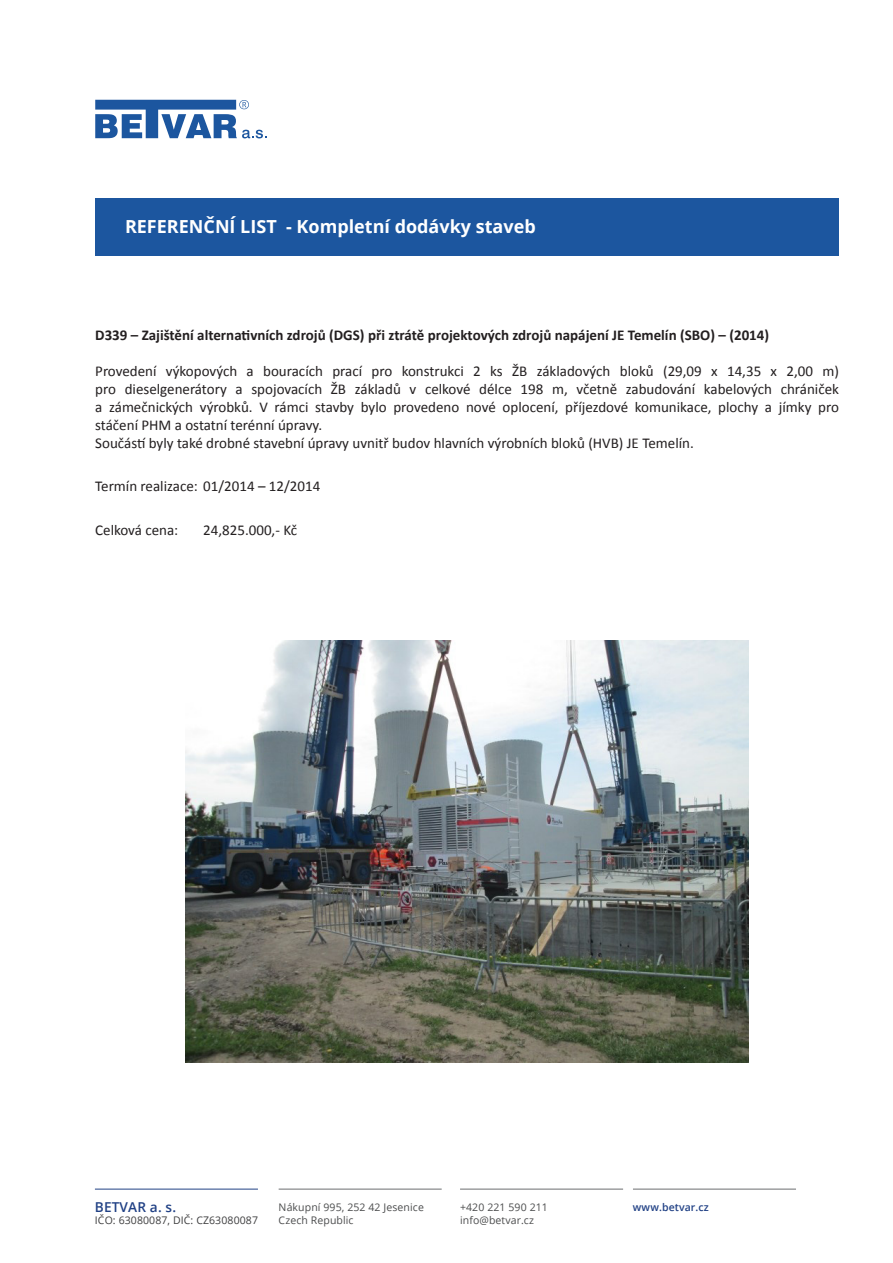
<style>
.page{position:relative;width:893px;height:1263px;background:#fff}
.page>*{position:absolute;margin:0;border:0;box-sizing:border-box;transform-origin:0 0}
.t1{font:700 18px "Open Sans";color:#fff}
.t2{font:15px/18px "Calibri";color:#231f20}
.t3{font:700 15px "Calibri";color:#231f20}
.t4{font:600 13.65px "Open Sans";letter-spacing:.01em;color:#214185}
.t5{font:10.5px/12.6px "Open Sans";letter-spacing:.01em;color:#4b4c4d}
.t6{font:10.5px "Open Sans";letter-spacing:.01em;color:#3e3e3f}
.t7{font:600 10.5px "Open Sans";letter-spacing:.01em;color:#214185}
</style>
<div class="page">
<svg style="left:95px;top:100px;width:172px;height:38px"></svg>
<hr style="left:95px;top:1189px;width:163px;height:1px;background:#214185">
<hr style="left:279px;top:1189px;width:163px;height:1px;background:#6c6d70">
<hr style="left:460px;top:1189px;width:163px;height:1px;background:#6c6d70">
<hr style="left:633px;top:1189px;width:163px;height:1px;background:#6c6d70">
<div style="left:95px;top:198px;width:744px;height:58px;background:#1c569f"></div>
<img style="left:186px;top:640px;width:562px;height:422px">
<p class="t1" style="left:125px;top:213px;width:412px">REFERENČNÍ LIST - Kompletní dodávky staveb</p>
<p class="t3" style="left:95px;top:326px;width:675px">D339 – Zajištění alternativních zdrojů (DGS) při ztrátě projektových zdrojů napájení JE Temelín (SBO) – (2014)</p>
<p class="t2" style="left:95px;top:362px;width:745px">Provedení výkopových a bouracích prací pro konstrukci 2 ks ŽB základových bloků (29,09 x 14,35 x 2,00 m) pro dieselgenerátory a spojovacích ŽB základů v celkové délce 198 m, včetně zabudování kabelových chrániček a zámečnických výrobků. V rámci stavby bylo provedeno nové oplocení, příjezdové komunikace, plochy a jímky pro stáčení PHM a ostatní terénní úpravy.<br>Součástí byly také drobné stavební úpravy uvnitř budov hlavních výrobních bloků (HVB) JE Temelín.</p>
<p class="t2" style="left:95px;top:477px;width:227px">Termín realizace: 01/2014 – 12/2014</p>
<p class="t2" style="left:95px;top:521px;width:85px">Celková cena:</p>
<p class="t2" style="left:203px;top:521px;width:95px">24,825.000,- Kč</p>
<p class="t4" style="left:95px;top:1197px;width:83px">BETVAR a. s.</p>
<p class="t6" style="left:95px;top:1213px;width:165px">IČO: 63080087, DIČ: CZ63080087</p>
<p class="t5" style="left:279px;top:1201px;width:147px">Nákupní 995, 252 42 Jesenice<br>Czech Republic</p>
<p class="t5" style="left:460px;top:1201px;width:89px">+420 221 590 211 info@betvar.cz</p>
<p class="t7" style="left:633px;top:1200px;width:77px">www.betvar.cz</p>
</div>
